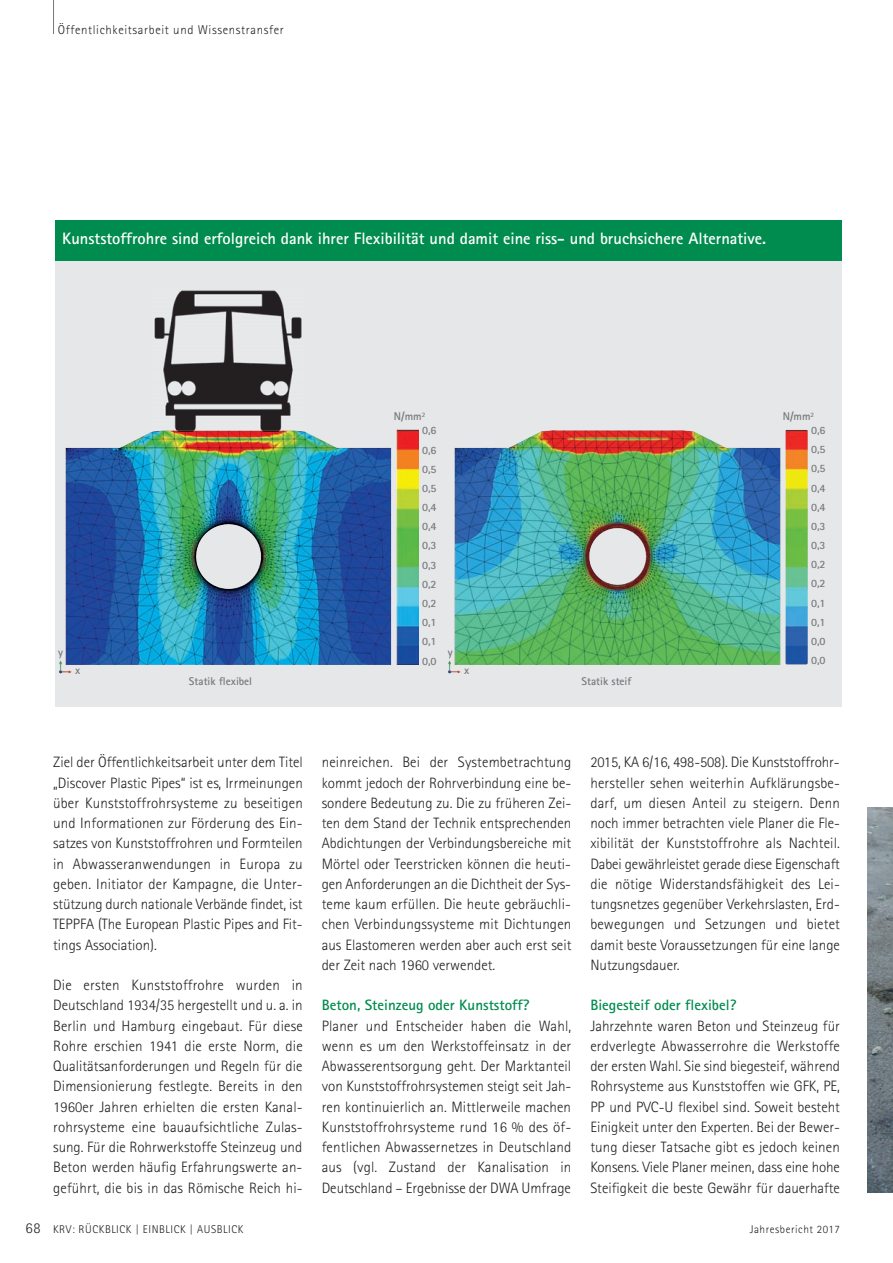
<style>
.page{position:relative;width:893px;height:1263px;background:#fff}
.page>*{position:absolute;margin:0;border:0;box-sizing:border-box;transform-origin:0 0}
.t1{font:700 16.5px "Rotis Sans Serif";color:#fff}
.t2{font:300 15px/20.2px "Rotis Sans Serif";color:#231f20;text-align:justify}
.t3{font:700 15px "Rotis Sans Serif";color:#008c4e}
.t4{font:300 12.75px "Rotis Sans Serif";letter-spacing:.05em;color:#231f20}
.t5{font:700 11.25px/19.2px "Rotis Sans Serif";color:#76787b;text-align:justify}
.t6{font:300 11.25px "Rotis Sans Serif";letter-spacing:.05em;color:#231f20}
.s1{font-size:15px}
</style>
<div class="page">
<hr style="left:53px;top:0;width:1px;height:34px;background:#76787b">
<div style="left:55px;top:258px;width:786px;height:448px;background:#e6e7e9"></div>
<div style="left:55px;top:220px;width:786px;height:41px;background:#008c4e"></div>
<img style="left:66px;top:431px;width:325px;height:234px">
<img style="left:397px;top:430px;width:21px;height:234px">
<img style="left:150px;top:290px;width:152px;height:142px">
<img style="left:152px;top:430px;width:152px;height:2px">
<img style="left:455px;top:430px;width:325px;height:235px">
<img style="left:785px;top:430px;width:23px;height:234px">
<img style="left:867px;top:808px;width:26px;height:384px">
<p class="t4" style="left:58px;top:25px;width:228px">Öffentlichkeitsarbeit und Wissenstransfer</p>
<p class="t1" style="left:62px;top:233px;width:705px">Kunststoffrohre sind erfolgreich dank ihrer Flexibilität und damit eine riss- und bruchsichere Alternative.</p>
<p class="t5" style="left:394px;top:408px;width:33px">N/mm<sup>2</sup></p>
<p class="t5" style="left:422px;top:422px;width:16px">0,6<br>0,6<br>0,5<br>0,5<br>0,4<br>0,4<br>0,3<br>0,3<br>0,2<br>0,2<br>0,1<br>0,1<br>0,0</p>
<p class="t5" style="left:58px;top:643px;width:6px">y</p>
<p class="t5" style="left:448px;top:643px;width:6px">y</p>
<p class="t5" style="left:75px;top:662px;width:7px">x</p>
<p class="t5" style="left:189px;top:673px;width:65px">Statik flexibel</p>
<p class="t5" style="left:464px;top:662px;width:7px">x</p>
<p class="t5" style="left:581px;top:672px;width:51px">Statik steif</p>
<p class="t5" style="left:811px;top:411px;width:16px;line-height:13.6px;text-indent:-28px">N/mm<sup>2<br></sup>0,6</p>
<p class="t5" style="left:811px;top:441px;width:16px">0,5<br>0,5<br>0,4<br>0,4<br>0,3<br>0,3<br>0,2<br>0,2<br>0,1<br>0,1<br>0,0<br>0,0</p>
<p class="t2" style="left:53px;top:753px;width:251px">Ziel der Öffentlichkeitsarbeit unter dem Titel „Discover Plastic Pipes“ ist es, Irrmeinungen über Kunststoffrohrsysteme zu beseitigen und Informationen zur Förderung des Ein&shy;satzes von Kunststoffrohren und Formteilen in Abwasseranwendungen in Europa zu geben. Initiator der Kampagne, die Unter&shy;stützung durch nationale Verbände findet, ist TEPPFA (The European Plastic Pipes and Fit&shy;tings Association).</p>
<p class="t2" style="left:53px;top:976px;width:251px">Die ersten Kunststoffrohre wurden in Deutschland 1934/35 hergestellt und u. a. in Berlin und Hamburg eingebaut. Für diese Rohre erschien 1941 die erste Norm, die Qualitätsanforderungen und Regeln für die Dimensionierung festlegte. Bereits in den 1960er Jahren erhielten die ersten Kanal&shy;rohrsysteme eine bauaufsichtliche Zulas&shy;sung. Für die Rohrwerkstoffe Steinzeug und Beton werden häufig Erfahrungswerte an&shy;geführt, die bis in das Römische Reich hi-</p>
<p class="t2" style="left:322px;top:753px;width:251px">neinreichen. Bei der Systembetrachtung kommt jedoch der Rohrverbindung eine be&shy;sondere Bedeutung zu. Die zu früheren Zei&shy;ten dem Stand der Technik entsprechenden Abdichtungen der Verbindungsbereiche mit Mörtel oder Teerstricken können die heuti&shy;gen Anforderungen an die Dichtheit der Sys&shy;teme kaum erfüllen. Die heute gebräuchli&shy;chen Verbindungssysteme mit Dichtungen aus Elastomeren werden aber auch erst seit der Zeit nach 1960 verwendet.</p>
<p class="t3" style="left:322px;top:1000px;width:209px">Beton, Steinzeug oder Kunststoff?</p>
<p class="t2" style="left:322px;top:1017px;width:251px">Planer und Entscheider haben die Wahl, wenn es um den Werkstoffeinsatz in der Abwasserentsorgung geht. Der Marktanteil von Kunststoffrohrsystemen steigt seit Jah&shy;ren kontinuierlich an. Mittlerweile machen Kunststoffrohrsysteme rund 16 % des öf&shy;fentlichen Abwassernetzes in Deutschland aus (vgl. Zustand der Kanalisation in Deutschland – Ergebnisse der DWA Umfrage</p>
<p class="t2" style="left:590px;top:753px;width:251px">2015, KA 6/16, 498-508). Die Kunststoffrohr&shy;hersteller sehen weiterhin Aufklärungsbe&shy;darf, um diesen Anteil zu steigern. Denn noch immer betrachten viele Planer die Fle&shy;xibilität der Kunststoffrohre als Nachteil.<br>Dabei gewährleistet gerade diese Eigenschaft die nötige Widerstandsfähigkeit des Lei&shy;tungsnetzes gegenüber Verkehrslasten, Erd&shy;bewegungen und Setzungen und bietet damit beste Voraussetzungen für eine lange Nutzungsdauer.</p>
<p class="t3" style="left:590px;top:1000px;width:148px">Biegesteif oder flexibel?</p>
<p class="t2" style="left:590px;top:1017px;width:251px">Jahrzehnte waren Beton und Steinzeug für erdverlegte Abwasserrohre die Werkstoffe der ersten Wahl. Sie sind biegesteif, während Rohrsysteme aus Kunststoffen wie GFK, PE, PP und PVC-U flexibel sind. Soweit besteht Einigkeit unter den Experten. Bei der Bewer&shy;tung dieser Tatsache gibt es jedoch keinen Konsens. Viele Planer meinen, dass eine hohe Steifigkeit die beste Gewähr für dauerhafte</p>
<p class="t6" style="left:26px;top:1225px;width:219px"><span class="s1">68</span> KRV: RÜCKBLICK | EINBLICK | AUSBLICK</p>
<p class="t6" style="left:750px;top:1225px;width:92px">Jahresbericht 2017</p>
</div>
